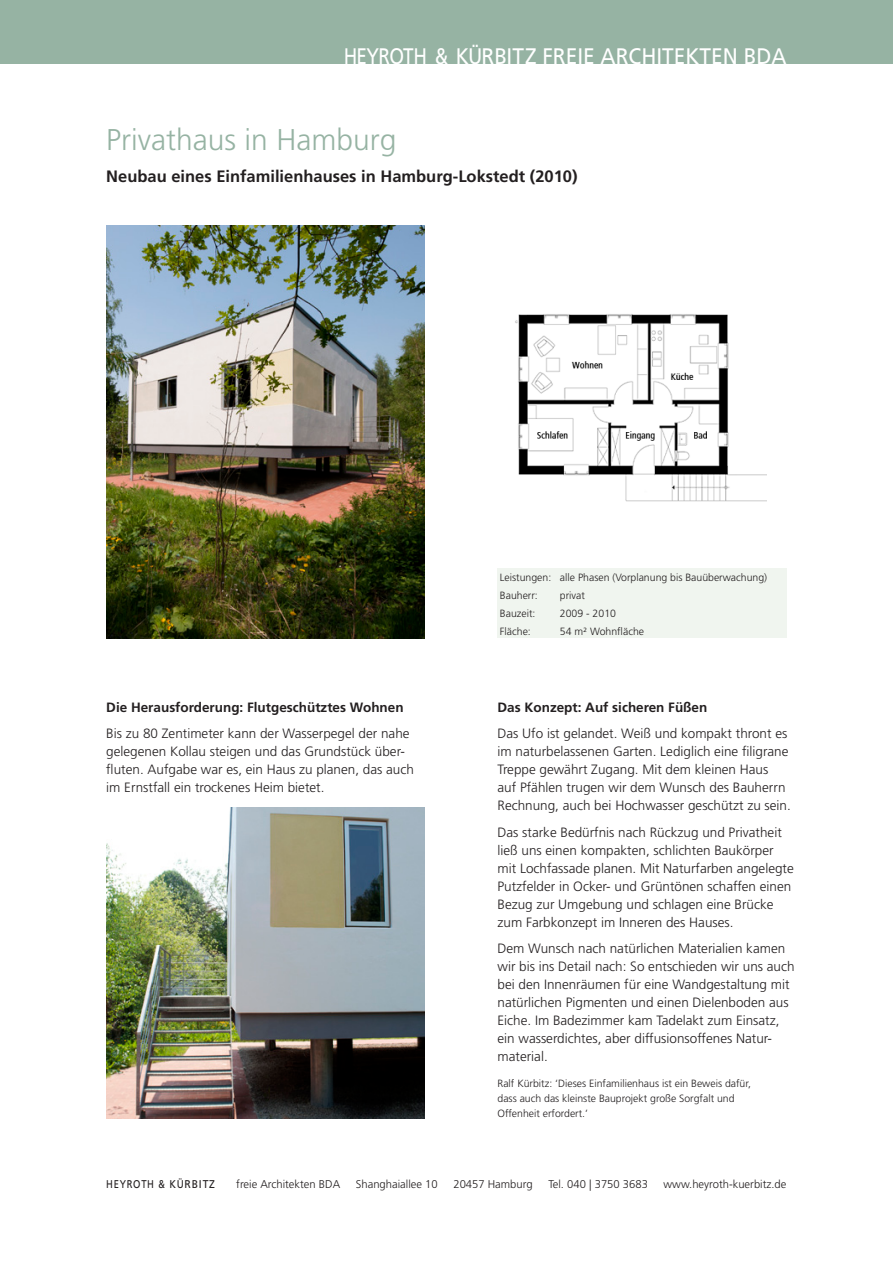
<style>
.page{position:relative;width:893px;height:1263px;background:#fff}
.page>*{position:absolute;margin:0;border:0;box-sizing:border-box;transform-origin:0 0}
.t1{font:300 30px "Frutiger LT";color:#96b3a3}
.t2{font:22.5px "Frutiger LT";color:#fff;scale:.84 1}
.t3{font:700 16.5px "Frutiger LT";color:#231f20}
.t4{font:300 13.5px/18px "Frutiger LT";color:#231f20}
.t5{font:700 13.5px "Frutiger LT";color:#231f20}
.t6{font:300 11.25px "Frutiger LT";color:#231f20}
.t7{font:11.25px "Frutiger LT";letter-spacing:.075em;color:#231f20;scale:.84 1}
.t8{font:300 10.5px/15px "Frutiger LT";color:#231f20}
</style>
<div class="page">
<div style="left:0;top:0;width:893px;height:64px;background:#96b3a3"></div>
<div style="left:497px;top:568px;width:290px;height:70px;background:#f0f5ef"></div>
<img style="left:515px;top:314px;width:251px;height:188px">
<img style="left:106px;top:225px;width:318px;height:413px">
<img style="left:106px;top:808px;width:318px;height:310px">
<h2 class="t2" style="left:344px;top:43px;width:529px">HEYROTH &amp; KÜRBITZ FREIE ARCHITEKTEN BDA</h2>
<p class="t1" style="left:106px;top:123px;width:292px">Privathaus in Hamburg</p>
<p class="t3" style="left:106px;top:167px;width:473px">Neubau eines Einfamilienhauses in Hamburg-Lokstedt (2010)</p>
<p class="t5" style="left:106px;top:699px;width:299px">Die Herausforderung: Flutgeschütztes Wohnen</p>
<p class="t4" style="left:106px;top:725px;width:309px">Bis zu 80 Zentimeter kann der Wasserpegel der nahe gelegenen Kollau steigen und das Grundstück über&shy;fluten. Aufgabe war es, ein Haus zu planen, das auch im Ernstfall ein trockenes Heim bietet.</p>
<p class="t8" style="left:500px;top:570px;width:269px">Leistungen: alle Phasen (Vorplanung bis Bauüberwachung)</p>
<p class="t8" style="left:500px;top:588px;width:39px">Bauherr:</p>
<p class="t8" style="left:560px;top:588px;width:27px">privat</p>
<p class="t8" style="left:500px;top:606px;width:37px">Bauzeit:</p>
<p class="t8" style="left:560px;top:606px;width:58px">2009 - 2010</p>
<p class="t8" style="left:500px;top:624px;width:32px">Fläche:</p>
<p class="t8" style="left:560px;top:624px;width:86px">54 m² Wohnfläche</p>
<p class="t5" style="left:497px;top:699px;width:211px">Das Konzept: Auf sicheren Füßen</p>
<p class="t4" style="left:497px;top:725px;width:295px">Das Ufo ist gelandet. Weiß und kompakt thront es im naturbelassenen Garten. Lediglich eine filigrane Treppe gewährt Zugang. Mit dem kleinen Haus<br>auf Pfählen trugen wir dem Wunsch des Bauherrn Rechnung, auch bei Hochwasser geschützt zu sein.</p>
<p class="t4" style="left:497px;top:823px;width:298px">Das starke Bedürfnis nach Rückzug und Privatheit ließ uns einen kompakten, schlichten Baukörper mit Lochfassade planen. Mit Naturfarben angelegte Putzfelder in Ocker- und Grüntönen schaffen einen Bezug zur Umgebung und schlagen eine Brücke zum Farbkonzept im Inneren des Hauses.</p>
<p class="t4" style="left:497px;top:940px;width:299px">Dem Wunsch nach natürlichen Materialien kamen wir bis ins Detail nach: So entschieden wir uns auch bei den Innenräumen für eine Wandgestaltung mit natürlichen Pigmenten und einen Dielenboden aus Eiche. Im Badezimmer kam Tadelakt zum Einsatz, ein wasserdichtes, aber diffusionsoffenes Natur&shy;material.</p>
<p class="t8" style="left:497px;top:1076px;width:255px">Ralf Kürbitz: ‘Dieses Einfamilienhaus ist ein Beweis dafür, dass auch das kleinste Bauprojekt große Sorgfalt und<br>Offenheit erfordert.’</p>
<p class="t7" style="left:106px;top:1177px;width:131px">HEYROTH &amp; KÜRBITZ</p>
<p class="t6" style="left:236px;top:1178px;width:105px">freie Architekten BDA</p>
<p class="t6" style="left:356px;top:1178px;width:83px">Shanghaiallee 10</p>
<p class="t6" style="left:453px;top:1178px;width:81px">20457 Hamburg</p>
<p class="t6" style="left:548px;top:1178px;width:101px">Tel. 040 | 3750 3683</p>
<p class="t6" style="left:664px;top:1178px;width:124px">www.heyroth-kuerbitz.de</p>
</div>
